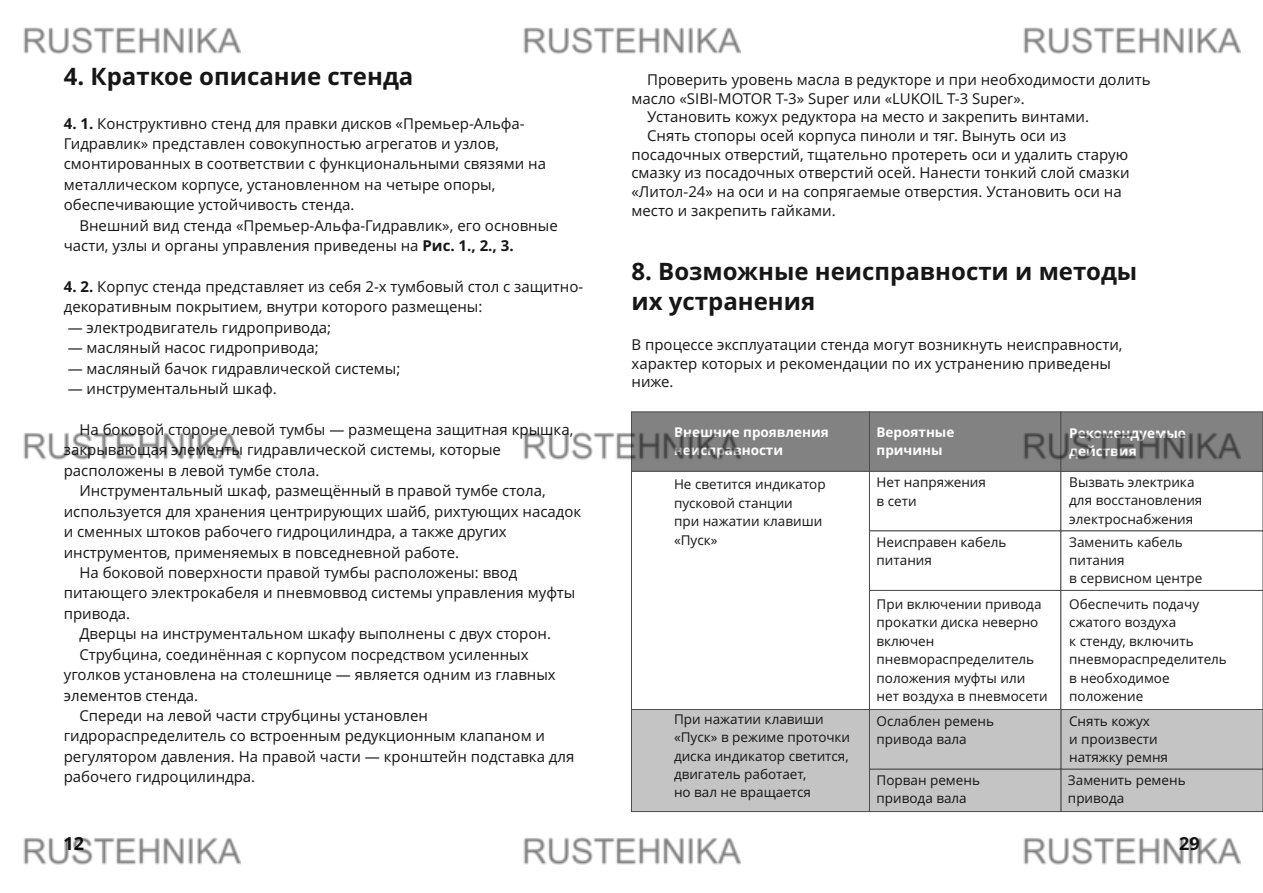
<style>
.page{position:relative;width:1263px;height:893px;background:#fff}
.page>*{position:absolute;margin:0;border:0;box-sizing:border-box;transform-origin:0 0}
.t1{font:700 24px/29.8px "Open Sans";color:#151616}
.t2{font:700 18px "Open Sans";color:#151616}
.t3{font:15px/20.4px "Open Sans";color:#151616}
.t4{font:13.5px/18.5px "Open Sans";color:#151616}
.t5{font:700 13.5px/18.5px "Open Sans";color:#fff}
.s1{font-weight:700}
</style>
<div class="page">
<svg style="left:631px;top:411px;width:632px;height:401px"></svg>
<img style="left:23px;top:27px;width:217px;height:27px">
<img style="left:523px;top:27px;width:217px;height:27px">
<img style="left:1023px;top:27px;width:217px;height:27px">
<img style="left:23px;top:432px;width:217px;height:28px">
<img style="left:523px;top:428px;width:217px;height:37px">
<img style="left:1023px;top:428px;width:217px;height:37px">
<img style="left:23px;top:837px;width:217px;height:28px">
<img style="left:523px;top:837px;width:217px;height:28px">
<img style="left:1023px;top:837px;width:217px;height:28px">
<h1 class="t1" style="left:64px;top:64px;width:351px">4. Краткое описание стенда</h1>
<p class="t3" style="left:64px;top:114px;width:484px"><span class="s1">4. 1.</span> Конструктивно стенд для правки дисков «Премьер-Альфа-Гидравлик» представлен совокупностью агрегатов и узлов, смонтированных в соответствии с функциональными связями на металлическом корпусе, установленном на четыре опоры, обеспечивающие устойчивость стенда.</p>
<p class="t3" style="left:64px;top:217px;width:495px;text-indent:16px">Внешний вид стенда «Премьер-Альфа-Гидравлик», его основные части, узлы и органы управления приведены на <span class="s1">Рис. 1., 2., 3.</span></p>
<p class="t3" style="left:64px;top:278px;width:521px"><span class="s1">4. 2.</span> Корпус стенда представляет из себя 2-х тумбовый стол с защитно&shy;декоративным покрытием, внутри которого размещены:</p>
<p class="t3" style="left:68px;top:319px;width:265px">— электродвигатель гидропривода;</p>
<p class="t3" style="left:68px;top:339px;width:253px">— масляный насос гидропривода;</p>
<p class="t3" style="left:68px;top:360px;width:334px">— масляный бачок гидравлической системы;</p>
<p class="t3" style="left:68px;top:380px;width:211px">— инструментальный шкаф.</p>
<p class="t3" style="left:79px;top:421px;width:495px">На боковой стороне левой тумбы — размещена защитная крышка,</p>
<p class="t3" style="left:64px;top:441px;width:439px">закрывающая элементы гидравлической системы, которые</p>
<p class="t3" style="left:64px;top:462px;width:257px">расположены в левой тумбе стола.</p>
<p class="t3" style="left:79px;top:482px;width:468px">Инструментальный шкаф, размещённый в правой тумбе стола,</p>
<p class="t3" style="left:64px;top:503px;width:519px">используется для хранения центрирующих шайб, рихтующих насадок</p>
<p class="t3" style="left:64px;top:523px;width:445px">и сменных штоков рабочего гидроцилиндра, а также других</p>
<p class="t3" style="left:64px;top:543px;width:397px">инструментов, применяемых в повседневной работе.</p>
<p class="t3" style="left:79px;top:564px;width:440px">На боковой поверхности правой тумбы расположены: ввод</p>
<p class="t3" style="left:64px;top:584px;width:513px">питающего электрокабеля и пневмоввод системы управления муфты</p>
<p class="t3" style="left:64px;top:605px;width:68px">привода.</p>
<p class="t3" style="left:79px;top:625px;width:473px">Дверцы на инструментальном шкафу выполнены с двух сторон.</p>
<p class="t3" style="left:79px;top:645px;width:451px">Струбцина, соединённая с корпусом посредством усиленных</p>
<p class="t3" style="left:64px;top:666px;width:493px">уголков установлена на столешнице — является одним из главных</p>
<p class="t3" style="left:64px;top:686px;width:136px">элементов стенда.</p>
<p class="t3" style="left:79px;top:707px;width:350px">Спереди на левой части струбцины установлен</p>
<p class="t3" style="left:64px;top:727px;width:483px">гидрораспределитель со встроенным редукционным клапаном и</p>
<p class="t3" style="left:64px;top:748px;width:512px">регулятором давления. На правой части — кронштейн подставка для</p>
<p class="t3" style="left:64px;top:768px;width:193px">рабочего гидроцилиндра.</p>
<p class="t3" style="left:647px;top:71px;width:505px">Проверить уровень масла в редукторе и при необходимости долить</p>
<p class="t3" style="left:631px;top:90px;width:395px">масло «SIBI-MOTOR T-3» Super или «LUKOIL T-3 Super».</p>
<p class="t3" style="left:647px;top:108px;width:443px">Установить кожух редуктора на место и закрепить винтами.</p>
<p class="t3" style="left:647px;top:127px;width:421px">Снять стопоры осей корпуса пиноли и тяг. Вынуть оси из</p>
<p class="t3" style="left:631px;top:146px;width:498px">посадочных отверстий, тщательно протереть оси и удалить старую</p>
<p class="t3" style="left:631px;top:164px;width:500px">смазку из посадочных отверстий осей. Нанести тонкий слой смазки</p>
<p class="t3" style="left:631px;top:183px;width:492px">«Литол-24» на оси и на сопрягаемые отверстия. Установить оси на</p>
<p class="t3" style="left:631px;top:202px;width:206px">место и закрепить гайками.</p>
<h1 class="t1" style="left:631px;top:259px;width:507px">8. Возможные неисправности и методы их устранения</h1>
<p class="t3" style="left:631px;top:337px;width:493px;line-height:18.6px">В процессе эксплуатации стенда могут возникнуть неисправности, характер которых и рекомендации по их устранению приведены ниже.</p>
<p class="t5" style="left:674px;top:424px;width:156px">Внешние проявления неисправности</p>
<p class="t5" style="left:876px;top:424px;width:79px">Вероятные причины</p>
<p class="t4" style="left:674px;top:477px;width:153px">Не светится индикатор пусковой станции<br>при нажатии клавиши «Пуск»</p>
<p class="t4" style="left:876px;top:474px;width:111px">Нет напряжения в сети</p>
<p class="t5" style="left:1069px;top:425px;width:118px">Рекомендуемые действия</p>
<p class="t4" style="left:1069px;top:474px;width:135px">Вызвать электрика для восстановления электроснабжения</p>
<p class="t4" style="left:876px;top:534px;width:131px">Неисправен кабель питания</p>
<p class="t4" style="left:1069px;top:534px;width:135px">Заменить кабель питания<br>в сервисном центре</p>
<p class="t4" style="left:876px;top:596px;width:173px">При включении привода прокатки диска неверно включен пневмораспределитель положения муфты или нет воздуха в пневмосети</p>
<p class="t4" style="left:1069px;top:596px;width:159px">Обеспечить подачу сжатого воздуха<br>к стенду, включить пневмораспределитель в необходимое положение</p>
<p class="t4" style="left:674px;top:711px;width:178px">При нажатии клавиши «Пуск» в режиме проточки диска индикатор светится, двигатель работает,<br>но вал не вращается</p>
<p class="t4" style="left:876px;top:713px;width:119px">Ослаблен ремень привода вала</p>
<p class="t4" style="left:1069px;top:713px;width:100px">Снять кожух<br>и произвести натяжку ремня</p>
<p class="t4" style="left:876px;top:772px;width:105px">Порван ремень привода вала</p>
<p class="t4" style="left:1068px;top:772px;width:119px">Заменить ремень привода</p>
<p class="t2" style="left:63px;top:837px;width:22px">12</p>
<p class="t2" style="left:1179px;top:836px;width:22px">29</p>
</div>
